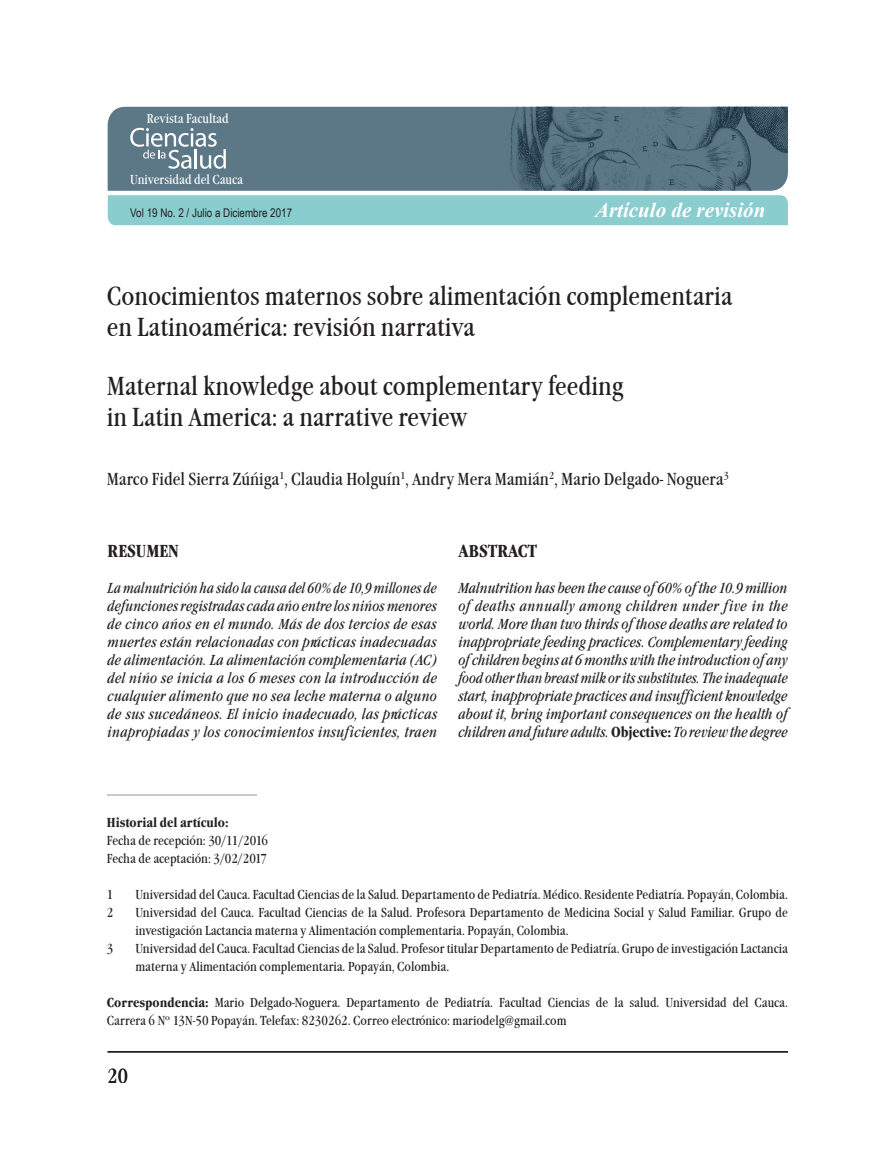
<style>
.page{position:relative;width:873px;height:1149px;background:#fff}
.page>*{position:absolute;margin:0;border:0;box-sizing:border-box;transform-origin:0 0}
.t1{font:condensed 27px/31.5px "Garamond Itc TEE";color:#231f20}
.t2{font:italic 700 21px "Times New Roman";color:#fff}
.t3{font:condensed 21px "Garamond Itc TEE";color:#231f20}
.t4{font:condensed 18px "Garamond Itc TEE";color:#231f20}
.t5{font:700 condensed 18px "Garamond Itc TEE";color:#231f20}
.t6{font:italic condensed 15px/18px "Garamond Itc TEE";letter-spacing:.005em;color:#231f20;text-align:justify}
.t7{font:italic condensed 15px/18px "Garamond Itc TEE";letter-spacing:.005em;color:#231f20;text-align:justify;scale:.95 1}
.t8{font:condensed 13.5px/18px "Garamond Itc TEE";color:#231f20}
.t9{font:condensed 13.5px "Garamond Itc TEE";color:#fff}
.t10{font:700 condensed 13.5px "Garamond Itc TEE";color:#231f20}
.t11{font:12px "Arial Narrow";color:#231f20}
.s1{font-weight:700;font-style:normal}
.s2{font-weight:700}
.s3{font-family:"ITC Garamond Std";font-stretch:normal}
</style>
<div class="page">
<hr style="left:107px;top:795px;width:150px;height:1px;background:#939598">
<div style="left:108px;top:107px;width:393px;height:84px;background:#5c7887"></div>
<div style="left:108px;top:195px;width:680px;height:30px;background:#8acdcf"></div>
<svg style="left:130px;top:128px;width:96px;height:41px"></svg>
<img style="left:501px;top:106px;width:287px;height:85px">
<hr style="left:108px;top:1051px;width:680px;height:2px;background:#231f20">
<p class="t9" style="left:147px;top:110px;width:83px">Revista Facultad</p>
<p class="t9" style="left:130px;top:172px;width:114px">Universidad del Cauca</p>
<p class="t11" style="left:130px;top:205px;width:163px">Vol 19 No. 2 / Julio a Diciembre 2017</p>
<h2 class="t2" style="left:595px;top:198px;width:172px">Artículo de revisión</h2>
<h1 class="t1" style="left:107px;top:280px;width:627px">Conocimientos maternos sobre alimentación complementaria en Latinoamérica: revisión narrativa</h1>
<h1 class="t1" style="left:107px;top:370px;width:518px">Maternal knowledge about complementary feeding in Latin America: a narrative review</h1>
<h3 class="t4" style="left:107px;top:468px;width:623px">Marco Fidel Sierra Zúñiga<sup>1</sup>, Claudia Holguín<sup>1</sup>, Andry Mera Mamián<sup>2</sup>, Mario Delgado- Noguera<sup>3</sup></h3>
<h3 class="t5" style="left:108px;top:540px;width:73px">RESUMEN</h3>
<p class="t7" style="left:108px;top:579px;width:349px">La malnutrición ha sido la causa del 60% de 10,9 millones de defunciones registradas cada año entre los niños menores de cinco años en el mundo. Más de dos tercios de esas muertes están relacionadas con prácticas inadecuadas de alimentación. La alimentación complementaria (AC) del niño se inicia a los 6 meses con la introducción de cualquier alimento que no sea leche materna o alguno de sus sucedáneos. El inicio inadecuado, las prácticas inapropiadas y los conocimientos insuficientes, traen</p>
<h3 class="t5" style="left:458px;top:540px;width:80px">ABSTRACT</h3>
<p class="t6" style="left:458px;top:579px;width:331px">Malnutrition has been the cause of 60% of the 10.9 million of deaths annually among children under five in the world. More than two thirds of those deaths are related to inappropriate feeding practices. Complementary feeding of children begins at 6 months with the introduction of any food other than breast milk or its substitutes. The inadequate start, inappropriate practices and insufficient knowledge about it, bring important consequences on the health of children and future adults. <span class="s1">Objective:</span> To review the degree</p>
<p class="t10" style="left:107px;top:814px;width:123px">Historial del artículo:</p>
<p class="t8" style="left:107px;top:831px;width:163px">Fecha de recepción: 30/11/2016<br>Fecha de aceptación: 3/02/2017</p>
<p class="t8" style="left:107px;top:885px;width:8px">1</p>
<p class="t8" style="left:135px;top:885px;width:654px">Universidad del Cauca. Facultad Ciencias de la Salud. Departamento de Pediatría. Médico. Residente Pediatría. Popayán, Colombia.</p>
<p class="t8" style="left:107px;top:903px;width:8px">2</p>
<p class="t8" style="left:135px;top:903px;width:654px">Universidad del Cauca. Facultad Ciencias de la Salud. Profesora Departamento de Medicina Social y Salud Familiar. Grupo de investigación Lactancia materna y Alimentación complementaria. Popayán, Colombia.</p>
<p class="t8" style="left:107px;top:939px;width:8px">3</p>
<p class="t8" style="left:135px;top:939px;width:654px">Universidad del Cauca. Facultad Ciencias de la Salud. Profesor titular Departamento de Pediatría. Grupo de investigación Lactancia materna y Alimentación complementaria. Popayán, Colombia.</p>
<p class="t8" style="left:107px;top:993px;width:683px"><span class="s2">Correspondencia:</span> Mario Delgado-Noguera. Departamento de Pediatría. Facultad Ciencias de la salud. Universidad del Cauca.<br>Carrera 6 N<span class="s3">º</span> 13N-50 Popayán. Telefax: 8230262. Correo electrónico: mariodelg@gmail.com</p>
<h2 class="t3" style="left:108px;top:1063px;width:22px">20</h2>
</div>
